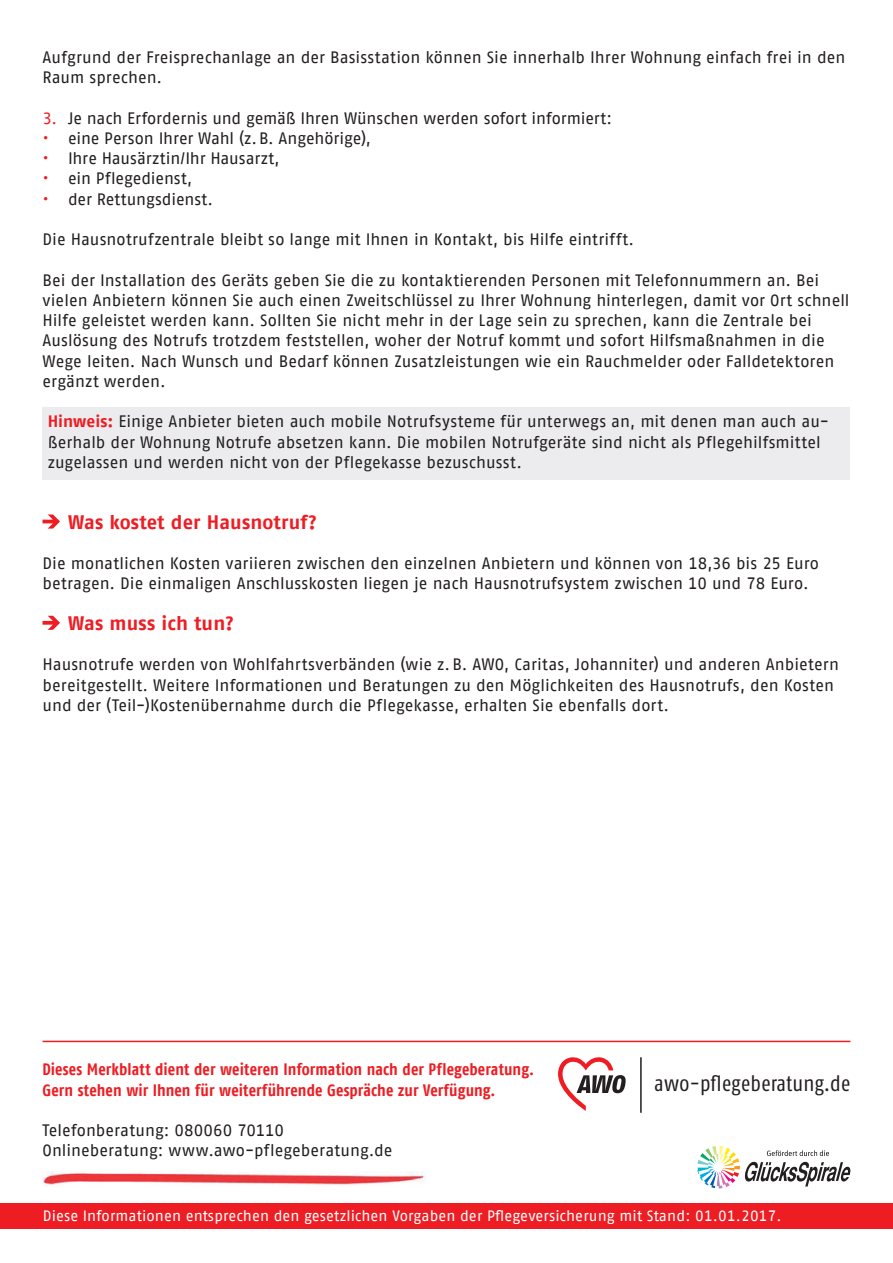
<style>
.page{position:relative;width:893px;height:1263px;background:#fff}
.page>*{position:absolute;margin:0;border:0;box-sizing:border-box;transform-origin:0 0}
.t1{font:21.9px "Fago Co";letter-spacing:.015em;color:#231f20}
.t2{font:700 19.5px "AWO Fago Office";letter-spacing:.01em;color:#ee1d23}
.t3{font:16.5px/20.2px "AWO Fago Office";color:#231f20}
.t4{font:700 16.5px/20.2px "AWO Fago Cond";letter-spacing:.005em;color:#ee1d23}
.t5{font:15px "AWO Fago Office";letter-spacing:.01em;color:#fff}
.s1{color:#ee1d23}
.s2{font-weight:700;color:#ee1d23}
</style>
<div class="page">
<div style="left:0;top:1203px;width:893px;height:26px;background:#ee1d23"></div>
<svg style="left:43px;top:514px;width:17px;height:15px"></svg>
<svg style="left:43px;top:616px;width:17px;height:14px"></svg>
<hr style="left:43px;top:1041px;width:807px;height:1px;background:#ee1d23">
<img style="left:43px;top:1171px;width:382px;height:14px">
<svg style="left:697px;top:1146px;width:153px;height:42px"></svg>
<svg style="left:558px;top:1057px;width:68px;height:54px"></svg>
<hr style="left:640px;top:1057px;width:2px;height:56px;background:#231f20">
<div style="left:43px;top:407px;width:807px;height:72px;background:#ececee"></div>
<p class="t3" style="left:43px;top:47px;width:804px">Aufgrund der Freisprechanlage an der Basisstation können Sie innerhalb Ihrer Wohnung einfach frei in den<br>Raum sprechen.</p>
<p class="t3" style="left:43px;top:107px;width:571px"><span class="s1">3.</span> Je nach Erfordernis und gemäß Ihren Wünschen werden sofort informiert:</p>
<p class="t3" style="left:43px;top:128px;width:330px"><span class="s1">•</span> eine Person Ihrer Wahl (z. B. Angehörige),</p>
<p class="t3" style="left:43px;top:148px;width:239px"><span class="s1">•</span> Ihre Hausärztin/Ihr Hausarzt,</p>
<p class="t3" style="left:43px;top:168px;width:151px"><span class="s1">•</span> ein Pflegedienst,</p>
<p class="t3" style="left:43px;top:188px;width:172px"><span class="s1">•</span> der Rettungsdienst.</p>
<p class="t3" style="left:43px;top:229px;width:593px">Die Hausnotrufzentrale bleibt so lange mit Ihnen in Kontakt, bis Hilfe eintrifft.</p>
<p class="t3" style="left:43px;top:269px;width:808px">Bei der Installation des Geräts geben Sie die zu kontaktierenden Personen mit Telefonnummern an. Bei vielen Anbietern können Sie auch einen Zweitschlüssel zu Ihrer Wohnung hinterlegen, damit vor Ort schnell Hilfe geleistet werden kann. Sollten Sie nicht mehr in der Lage sein zu sprechen, kann die Zentrale bei Auslösung des Notrufs trotzdem feststellen, woher der Notruf kommt und sofort Hilfsmaßnahmen in die Wege leiten. Nach Wunsch und Bedarf können Zusatzleistungen wie ein Rauchmelder oder Falldetektoren ergänzt werden.</p>
<p class="t3" style="left:48px;top:411px;width:783px"><span class="s2">Hinweis:</span> Einige Anbieter bieten auch mobile Notrufsysteme für unterwegs an, mit denen man auch au&shy;ßerhalb der Wohnung Notrufe absetzen kann. Die mobilen Notrufgeräte sind nicht als Pflegehilfsmittel zugelassen und werden nicht von der Pflegekasse bezuschusst.</p>
<p class="t2" style="left:68px;top:510px;width:250px">Was kostet der Hausnotruf?</p>
<p class="t3" style="left:43px;top:553px;width:778px">Die monatlichen Kosten variieren zwischen den einzelnen Anbietern und können von 18,36 bis 25 Euro betragen. Die einmaligen Anschlusskosten liegen je nach Hausnotrufsystem zwischen 10 und 78 Euro.</p>
<p class="t2" style="left:68px;top:612px;width:167px">Was muss ich tun?</p>
<p class="t3" style="left:43px;top:654px;width:798px">Hausnotrufe werden von Wohlfahrtsverbänden (wie z. B. AWO, Caritas, Johanniter) und anderen Anbietern bereitgestellt. Weitere Informationen und Beratungen zu den Möglichkeiten des Hausnotrufs, den Kosten und der (Teil-)Kostenübernahme durch die Pflegekasse, erhalten Sie ebenfalls dort.</p>
<p class="t4" style="left:43px;top:1059px;width:493px">Dieses Merkblatt dient der weiteren Information nach der Pflegeberatung.<br>Gern stehen wir Ihnen für weiterführende Gespräche zur Verfügung.</p>
<p class="t3" style="left:43px;top:1120px;width:351px">Telefonberatung: 080060 70110<br>Onlineberatung: www.awo-pflegeberatung.de</p>
<h1 class="t1" style="left:654px;top:1071px;width:198px">awo-pflegeberatung.de</h1>
<p class="t5" style="left:43px;top:1208px;width:740px">Diese Informationen entsprechen den gesetzlichen Vorgaben der Pflegeversicherung mit Stand: 01.01.2017.</p>
</div>
